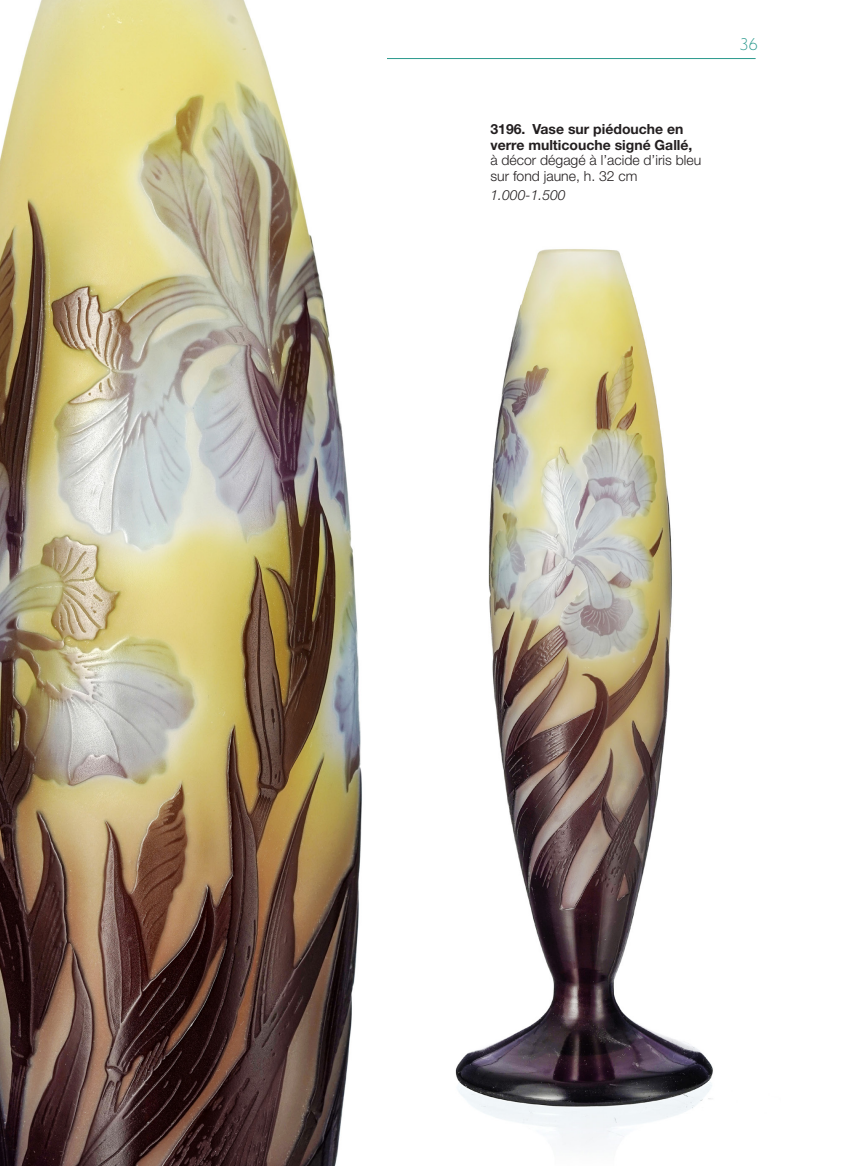
<style>
.page{position:relative;width:844px;height:1166px;background:#fff}
.page>*{position:absolute;margin:0;border:0;box-sizing:border-box;transform-origin:0 0}
.t1{font:300 15.75px "Semplicita Pro";color:#2a998d}
.NEWtexte1col{font:700 14px/15.8px "Helvetica Neue LT Std";color:#231f20}
.NEWtexte1col-2{font:italic 300 14px "Helvetica Neue LT Std";color:#231f20}
.s1{font-weight:300}
</style>
<div class="page">
<hr style="left:82px;top:58px;width:673px;height:1px;background:#2a998d">
<img style="left:0;top:0;width:386px;height:1166px">
<img style="left:455px;top:249px;width:258px;height:896px">
<p class="NEWtexte1col" style="left:490px;top:121px;width:212px">3196. Vase sur piédouche en verre multicouche signé Gallé, <span class="s1">à décor dégagé à l’acide d’iris bleu sur fond jaune, h. 32 cm</span></p>
<p class="NEWtexte1col-2" style="left:490px;top:187px;width:77px">1.000-1.500</p>
<p class="t1" style="left:739px;top:34px;width:20px">36</p>
</div>
